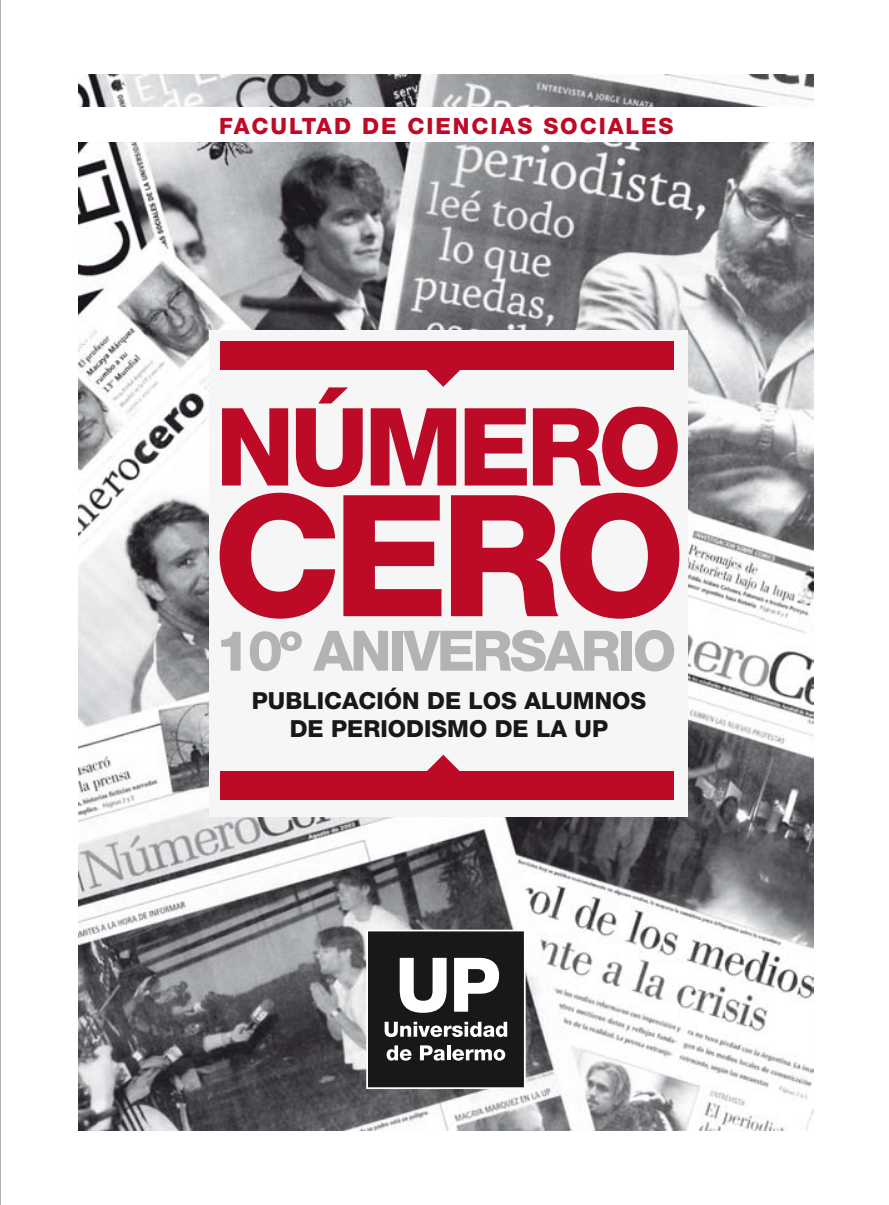
<style>
.page{position:relative;width:889px;height:1205px;background:#fff}
.page>*{position:absolute;margin:0;border:0;box-sizing:border-box;transform-origin:0 0}
.t1{font:800 169.25px "Helvetica Neue";color:#bd0a26}
.t2{font:800 108.12px "Helvetica Neue";letter-spacing:-.05em;color:#bd0a26}
.t3{font:800 55.75px "Helvetica Neue";letter-spacing:-.05em;color:#b1b3b4}
.t4{font:800 23.5px/27.5px "Helvetica Neue";color:#1a171b;text-align:center}
.t5{font:800 22.5px "Helvetica Neue";letter-spacing:.085em;color:#bd0a26}
</style>
<div class="page">
<hr style="left:0;top:0;width:1px;height:1205px;background:#b1b3b4">
<img style="left:78px;top:74px;width:735px;height:1057px">
<svg style="left:366px;top:929px;width:160px;height:160px"></svg>
<div style="left:209px;top:330px;width:478px;height:486px;background:#f6f6f6"></div>
<div style="left:220px;top:342px;width:454px;height:28px;background:#bd0a26"></div>
<div style="left:220px;top:772px;width:454px;height:28px;background:#bd0a26"></div>
<svg style="left:407px;top:755px;width:72px;height:17px"></svg>
<svg style="left:426px;top:370px;width:34px;height:17px"></svg>
<div style="left:67px;top:108px;width:755px;height:34px;background:#fff"></div>
<p class="t5" style="left:219px;top:112px;width:456px">FACULTAD DE CIENCIAS SOCIALES</p>
<p class="t2" style="left:215px;top:383px;width:468px">NÚMERO</p>
<p class="t1" style="left:212px;top:455px;width:475px">CERO</p>
<p class="t3" style="left:215px;top:617px;width:462px">10º ANIVERSARIO</p>
<p class="t4" style="left:252px;top:687px;width:396px">PUBLICACIÓN DE LOS ALUMNOS<br>DE PERIODISMO DE LA UP</p>
</div>
